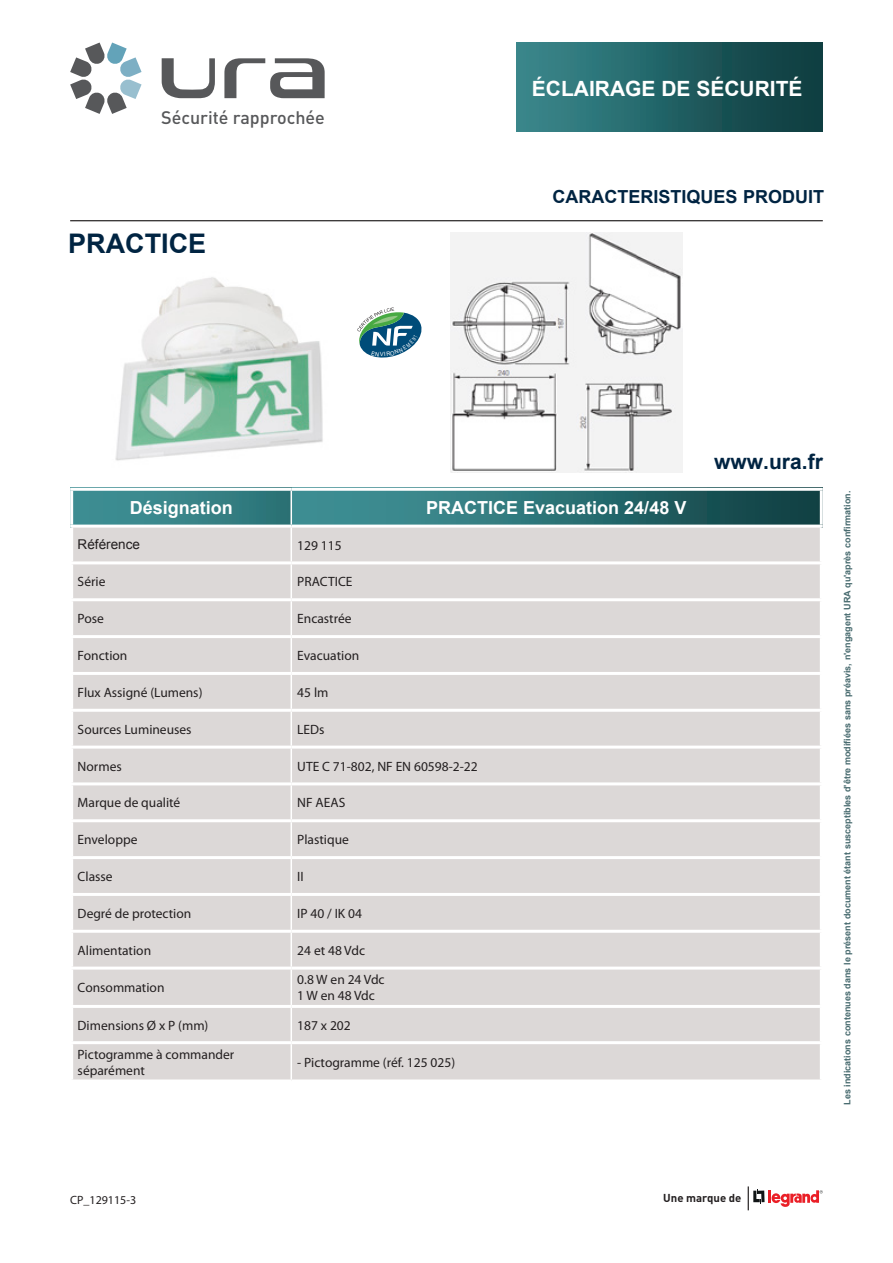
<style>
.page{position:relative;width:893px;height:1263px;background:#fff}
.page>*{position:absolute;margin:0;border:0;box-sizing:border-box;transform-origin:0 0}
.t1{font:700 27px "Arial";color:#002442}
.t2{font:700 21px "Arial";color:#fff}
.t3{font:700 21px "Arial";color:#002442}
.t4{font:700 18px "Arial";color:#fff}
.t5{font:700 18px "Arial";color:#002442}
.t6{font:500 17.85px "DIN Pro";color:#57585a}
.t7{font:13.5px/16.2px "Myriad Pro";color:#231f20}
.t8{font:13.5px "Arial";color:#231f20}
.t9{font:12px "Myriad Pro";color:#231f20}
.t10{font:700 11.4px "DIN Pro";color:#231f20}
.t11{font:700 9px "Arial";color:#486b6f}
</style>
<div class="page">
<hr style="left:70px;top:220px;width:753px;height:1px;background:#231f20">
<svg style="left:748px;top:1186px;width:75px;height:24px"></svg>
<svg style="left:162px;top:58px;width:53px;height:40px"></svg>
<svg style="left:70px;top:43px;width:72px;height:71px"></svg>
<svg style="left:224px;top:58px;width:101px;height:40px"></svg>
<div style="left:517px;top:43px;width:306px;height:89px;background:linear-gradient(to right,#3a898e,#0b393c)"></div>
<img style="left:115px;top:277px;width:208px;height:184px">
<svg style="left:293px;top:491px;width:527px;height:34px;background:#2c6f72"></svg>
<svg style="left:73px;top:491px;width:218px;height:34px;background:#398488"></svg>
<div style="left:73px;top:528px;width:747px;height:551px;background:#dcd8d7"></div>
<hr style="left:291px;top:528px;width:1px;height:33px;background:#fff">
<hr style="left:291px;top:564px;width:1px;height:34px;background:#fff">
<hr style="left:291px;top:601px;width:1px;height:34px;background:#fff">
<hr style="left:291px;top:638px;width:1px;height:34px;background:#fff">
<hr style="left:291px;top:675px;width:1px;height:34px;background:#fff">
<hr style="left:291px;top:712px;width:1px;height:34px;background:#fff">
<hr style="left:291px;top:749px;width:1px;height:33px;background:#fff">
<hr style="left:291px;top:785px;width:1px;height:34px;background:#fff">
<hr style="left:291px;top:822px;width:1px;height:34px;background:#fff">
<hr style="left:291px;top:859px;width:1px;height:34px;background:#fff">
<hr style="left:291px;top:896px;width:1px;height:34px;background:#fff">
<hr style="left:291px;top:933px;width:1px;height:33px;background:#fff">
<hr style="left:291px;top:969px;width:1px;height:36px;background:#fff">
<hr style="left:291px;top:1008px;width:1px;height:33px;background:#fff">
<hr style="left:291px;top:1044px;width:1px;height:35px;background:#fff">
<hr style="left:70px;top:561px;width:221px;height:3px;background:#fff">
<hr style="left:291px;top:561px;width:532px;height:3px;background:#fff">
<hr style="left:70px;top:598px;width:221px;height:3px;background:#fff">
<hr style="left:291px;top:598px;width:532px;height:3px;background:#fff">
<hr style="left:70px;top:635px;width:221px;height:3px;background:#fff">
<hr style="left:291px;top:635px;width:532px;height:3px;background:#fff">
<hr style="left:70px;top:672px;width:221px;height:3px;background:#fff">
<hr style="left:291px;top:672px;width:532px;height:3px;background:#fff">
<hr style="left:70px;top:709px;width:221px;height:3px;background:#fff">
<hr style="left:291px;top:709px;width:532px;height:3px;background:#fff">
<hr style="left:70px;top:746px;width:221px;height:3px;background:#fff">
<hr style="left:291px;top:746px;width:532px;height:3px;background:#fff">
<hr style="left:70px;top:782px;width:221px;height:3px;background:#fff">
<hr style="left:291px;top:782px;width:532px;height:3px;background:#fff">
<hr style="left:70px;top:819px;width:221px;height:3px;background:#fff">
<hr style="left:291px;top:819px;width:532px;height:3px;background:#fff">
<hr style="left:70px;top:856px;width:221px;height:3px;background:#fff">
<hr style="left:291px;top:856px;width:532px;height:3px;background:#fff">
<hr style="left:70px;top:893px;width:221px;height:3px;background:#fff">
<hr style="left:291px;top:893px;width:532px;height:3px;background:#fff">
<hr style="left:70px;top:930px;width:221px;height:3px;background:#fff">
<hr style="left:291px;top:930px;width:532px;height:3px;background:#fff">
<hr style="left:70px;top:966px;width:221px;height:3px;background:#fff">
<hr style="left:291px;top:966px;width:532px;height:3px;background:#fff">
<hr style="left:70px;top:1005px;width:221px;height:3px;background:#fff">
<hr style="left:291px;top:1005px;width:532px;height:3px;background:#fff">
<hr style="left:70px;top:1041px;width:221px;height:3px;background:#fff">
<hr style="left:291px;top:1041px;width:532px;height:3px;background:#fff">
<img style="left:450px;top:233px;width:232px;height:239px">
<svg style="left:358px;top:307px;width:63px;height:51px"></svg>
<h3 class="t6" style="left:161px;top:103px;width:165px">Sécurité rapprochée</h3>
<h1 class="t1" style="left:68px;top:226px;width:139px">PRACTICE</h1>
<h2 class="t2" style="left:532px;top:74px;width:272px">ÉCLAIRAGE DE SÉCURITÉ</h2>
<h3 class="t5" style="left:553px;top:185px;width:273px">CARACTERISTIQUES PRODUIT</h3>
<h3 class="t4" style="left:130px;top:496px;width:105px">Désignation</h3>
<h3 class="t4" style="left:426px;top:496px;width:262px">PRACTICE Evacuation 24/48 V</h3>
<p class="t8" style="left:78px;top:536px;width:64px">Référence</p>
<p class="t7" style="left:297px;top:537px;width:46px">129 115</p>
<p class="t7" style="left:78px;top:574px;width:29px">Série</p>
<p class="t7" style="left:297px;top:574px;width:57px">PRACTICE</p>
<p class="t7" style="left:78px;top:611px;width:28px">Pose</p>
<p class="t7" style="left:297px;top:611px;width:56px">Encastrée</p>
<p class="t7" style="left:78px;top:648px;width:51px">Fonction</p>
<p class="t7" style="left:297px;top:648px;width:63px">Evacuation</p>
<p class="t7" style="left:78px;top:684px;width:126px">Flux Assigné (Lumens)</p>
<p class="t7" style="left:297px;top:684px;width:33px">45 lm</p>
<p class="t7" style="left:78px;top:721px;width:115px">Sources Lumineuses</p>
<p class="t7" style="left:297px;top:721px;width:29px">LEDs</p>
<p class="t7" style="left:78px;top:758px;width:46px">Normes</p>
<p class="t7" style="left:297px;top:758px;width:182px">UTE C 71-802, NF EN 60598-2-22</p>
<p class="t7" style="left:78px;top:795px;width:104px">Marque de qualité</p>
<p class="t7" style="left:297px;top:795px;width:50px">NF AEAS</p>
<p class="t7" style="left:78px;top:832px;width:61px">Enveloppe</p>
<p class="t7" style="left:297px;top:832px;width:53px">Plastique</p>
<p class="t7" style="left:78px;top:869px;width:36px">Classe</p>
<p class="t7" style="left:297px;top:869px;width:8px">II</p>
<p class="t7" style="left:78px;top:905px;width:115px">Degré de protection</p>
<p class="t7" style="left:297px;top:905px;width:66px">IP 40 / IK 04</p>
<p class="t7" style="left:78px;top:942px;width:75px">Alimentation</p>
<p class="t7" style="left:297px;top:942px;width:69px">24 et 48 Vdc</p>
<p class="t7" style="left:78px;top:980px;width:88px">Consommation</p>
<p class="t7" style="left:297px;top:972px;width:89px">0.8 W en 24 Vdc<br>1 W en 48 Vdc</p>
<p class="t7" style="left:78px;top:1017px;width:132px">Dimensions Ø x P (mm)</p>
<p class="t7" style="left:297px;top:1017px;width:55px">187 x 202</p>
<p class="t7" style="left:78px;top:1046px;width:158px">Pictogramme à commander séparément</p>
<p class="t7" style="left:297px;top:1054px;width:159px">- Pictogramme (réf. 125 025)</p>
<h2 class="t3" style="left:714px;top:448px;width:110px">www.ura.fr</h2>
<p class="t11" style="left:841px;top:1105px;width:616px;rotate:-90deg">Les indications contenues dans le présent document étant susceptibles d'être modifiées sans préavis, n'engagent URA qu'après confirmation.</p>
<p class="t9" style="left:70px;top:1193px;width:68px">CP_129115-3</p>
<p class="t10" style="left:663px;top:1188px;width:80px">Une marque de</p>
</div>
